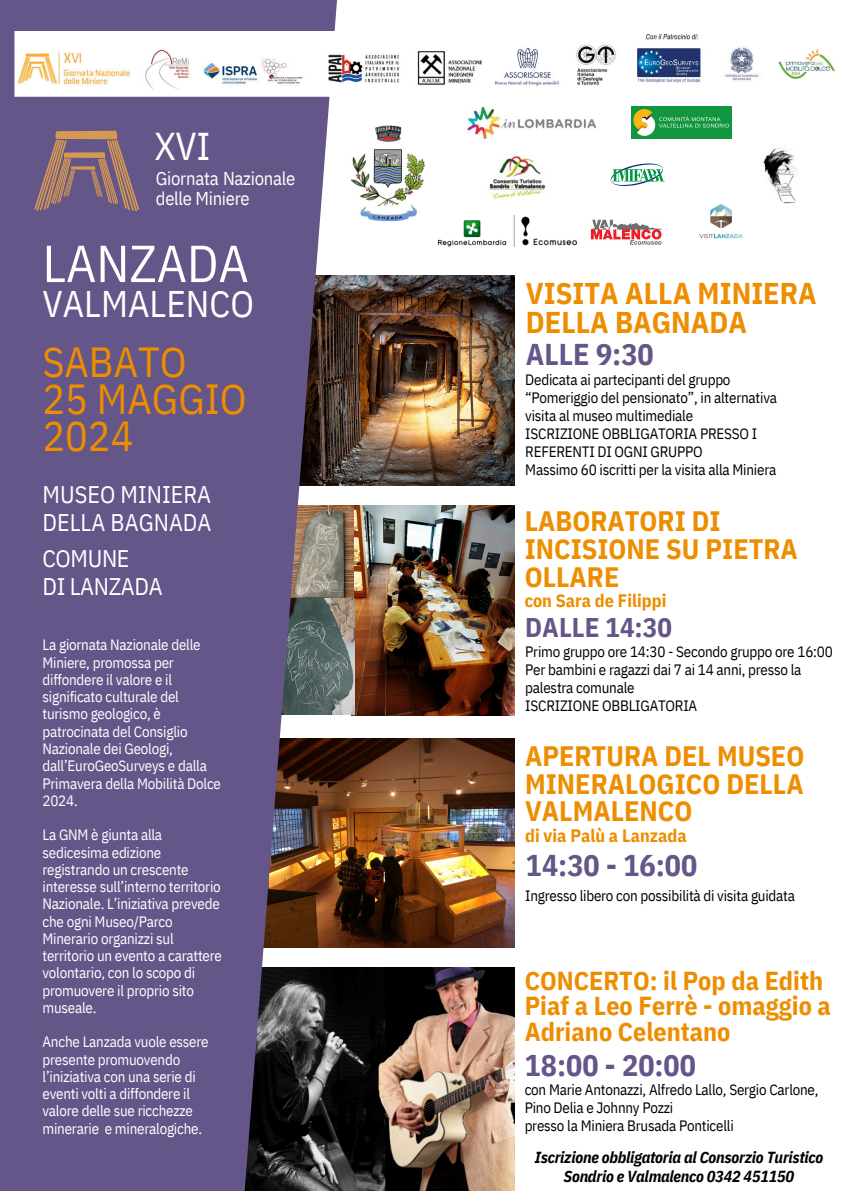
<style>
.page{position:relative;width:842px;height:1191px;background:#fff}
.page>*{position:absolute;margin:0;border:0;box-sizing:border-box;transform-origin:0 0}
.t1{font:52px "IBM Plex Sans Cond";color:#fff}
.t2{font:42px/36.8px "IBM Plex Sans Cond";color:#ed8d00}
.t3{font:38.7px "IBM Plex Sans Cond";color:#fff}
.t4{font:37px "IBM Plex Sans Cond";color:#fff}
.t5{font:700 30px "IBM Plex Sans Cond";color:#645688}
.t6{font:700 30px/29.2px "IBM Plex Sans Cond";color:#ed8d00}
.t7{font:700 28px/27.8px "IBM Plex Sans Cond";color:#ed8d00}
.t8{font:700 27px "IBM Plex Sans Cond";color:#645688}
.t9{font:700 26px/25.5px "IBM Plex Sans Cond";color:#ed8d00}
.t10{font:24px/28.5px "IBM Plex Sans Cond";color:#fff}
.t11{font:18.6px/19.5px "IBM Plex Sans Cond";letter-spacing:-.015em;color:#fff}
.t12{font:700 18px "IBM Plex Sans Cond";color:#ed8d00}
.t13{font:italic 700 16px/18.8px "IBM Plex Sans Cond";letter-spacing:-.015em;color:#000;text-align:center}
.t14{font:15px/17.2px "IBM Plex Sans Cond";letter-spacing:-.015em;color:#fff}
.t15{font:15px/18px "IBM Plex Sans Cond";letter-spacing:-.015em;color:#000}
</style>
<div class="page">
<img style="left:346px;top:275px;width:168px;height:210px">
<img style="left:346px;top:967px;width:168px;height:223px">
<img style="left:351px;top:505px;width:164px;height:210px">
<img style="left:346px;top:505px;width:8px;height:93px">
<img style="left:346px;top:598px;width:8px;height:116px">
<img style="left:346px;top:738px;width:168px;height:209px">
<svg style="left:0;top:0;width:346px;height:1190px;background:#63567e"></svg>
<img style="left:763px;top:148px;width:35px;height:56px">
<img style="left:489px;top:154px;width:57px;height:45px">
<svg style="left:610px;top:163px;width:55px;height:23px"></svg>
<img style="left:438px;top:215px;width:138px;height:31px">
<img style="left:590px;top:219px;width:72px;height:26px">
<img style="left:351px;top:125px;width:74px;height:97px">
<img style="left:467px;top:107px;width:128px;height:32px">
<img style="left:631px;top:106px;width:100px;height:33px">
<img style="left:699px;top:204px;width:44px;height:35px">
<svg style="left:6px;top:114px;width:140px;height:107px;background:#78617e"></svg>
<svg style="left:14px;top:31px;width:332px;height:66px"></svg>
<img style="left:19px;top:34px;width:817px;height:59px">
<p class="t3" style="left:154px;top:120px;width:57px">XVI</p>
<h3 class="t11" style="left:156px;top:168px;width:141px">Giornata Nazionale delle Miniere</h3>
<p class="t1" style="left:43px;top:229px;width:208px">LANZADA</p>
<p class="t4" style="left:43px;top:278px;width:213px">VALMALENCO</p>
<p class="t2" style="left:43px;top:343px;width:206px">SABATO<br>25 MAGGIO<br>2024</p>
<p class="t10" style="left:43px;top:479px;width:170px">MUSEO MINIERA<br>DELLA BAGNADA</p>
<p class="t10" style="left:43px;top:543px;width:122px">COMUNE<br>DI LANZADA</p>
<p class="t14" style="left:43px;top:636px;width:180px">La giornata Nazionale delle<br>Miniere, promossa per diffondere il valore e il significato culturale del turismo geologico, è patrocinata del Consiglio<br>Nazionale dei Geologi, dall’EuroGeoSurveys e dalla<br>Primavera della Mobilità Dolce<br>2024.</p>
<p class="t14" style="left:43px;top:826px;width:181px">La GNM è giunta alla sedicesima edizione registrando un crescente interesse sull’interno territorio<br>Nazionale. L’iniziativa prevede che ogni Museo/Parco<br>Minerario organizzi sul territorio un evento a carattere volontario, con lo scopo di promuovere il proprio sito museale.</p>
<h3 class="t14" style="left:43px;top:1033px;width:168px">Anche Lanzada vuole essere</h3>
<h3 class="t14" style="left:43px;top:1050px;width:161px">presente promuovendo l’iniziativa con una serie di eventi volti a diffondere il valore delle sue ricchezze minerarie e mineralogiche.</h3>
<p class="t6" style="left:526px;top:278px;width:292px">VISITA ALLA MINIERA<br>DELLA BAGNADA</p>
<p class="t5" style="left:526px;top:334px;width:129px">ALLE 9:30</p>
<p class="t15" style="left:525px;top:370px;width:253px">Dedicata ai partecipanti del gruppo “Pomeriggio del pensionato”, in alternativa visita al museo multimediale<br>ISCRIZIONE OBBLIGATORIA PRESSO I REFERENTI DI OGNI GRUPPO<br>Massimo 60 iscritti per la visita alla Miniera</p>
<p class="t7" style="left:525px;top:507px;width:275px">LABORATORI DI<br>INCISIONE SU PIETRA<br>OLLARE</p>
<p class="t12" style="left:525px;top:588px;width:143px">con Sara de Filippi</p>
<p class="t8" style="left:525px;top:609px;width:148px">DALLE 14:30</p>
<p class="t15" style="left:525px;top:642px;width:309px">Primo gruppo ore 14:30 - Secondo gruppo ore 16:00</p>
<p class="t15" style="left:525px;top:660px;width:278px">Per bambini e ragazzi dai 7 ai 14 anni, presso la palestra comunale</p>
<p class="t15" style="left:525px;top:696px;width:174px">ISCRIZIONE OBBLIGATORIA</p>
<h4 class="t7" style="left:525px;top:741px;width:281px;text-align:justify">APERTURA DEL MUSEO MINERALOGICO DELLA VALMALENCO</h4>
<h4 class="t12" style="left:525px;top:823px;width:163px">di via Palù a Lanzada</h4>
<h4 class="t5" style="left:526px;top:845px;width:173px">14:30 - 16:00</h4>
<h3 class="t15" style="left:525px;top:885px;width:271px">Ingresso libero con possibilità di visita guidata</h3>
<h6 class="t9" style="left:525px;top:967px;width:308px">CONCERTO: il Pop da Edith<br>Piaf a Leo Ferrè - omaggio a<br>Adriano Celentano</h6>
<p class="t5" style="left:525px;top:1044px;width:173px">18:00 - 20:00</p>
<h3 class="t15" style="left:525px;top:1080px;width:295px">con Marie Antonazzi, Alfredo Lallo, Sergio Carlone,<br>Pino Delia e Johnny Pozzi</h3>
<p class="t15" style="left:525px;top:1116px;width:211px">presso la Miniera Brusada Ponticelli</p>
<p class="t13" style="left:535px;top:1147px;width:290px">Iscrizione obbligatoria al Consorzio Turistico<br>Sondrio e Valmalenco 0342 451150</p>
</div>
